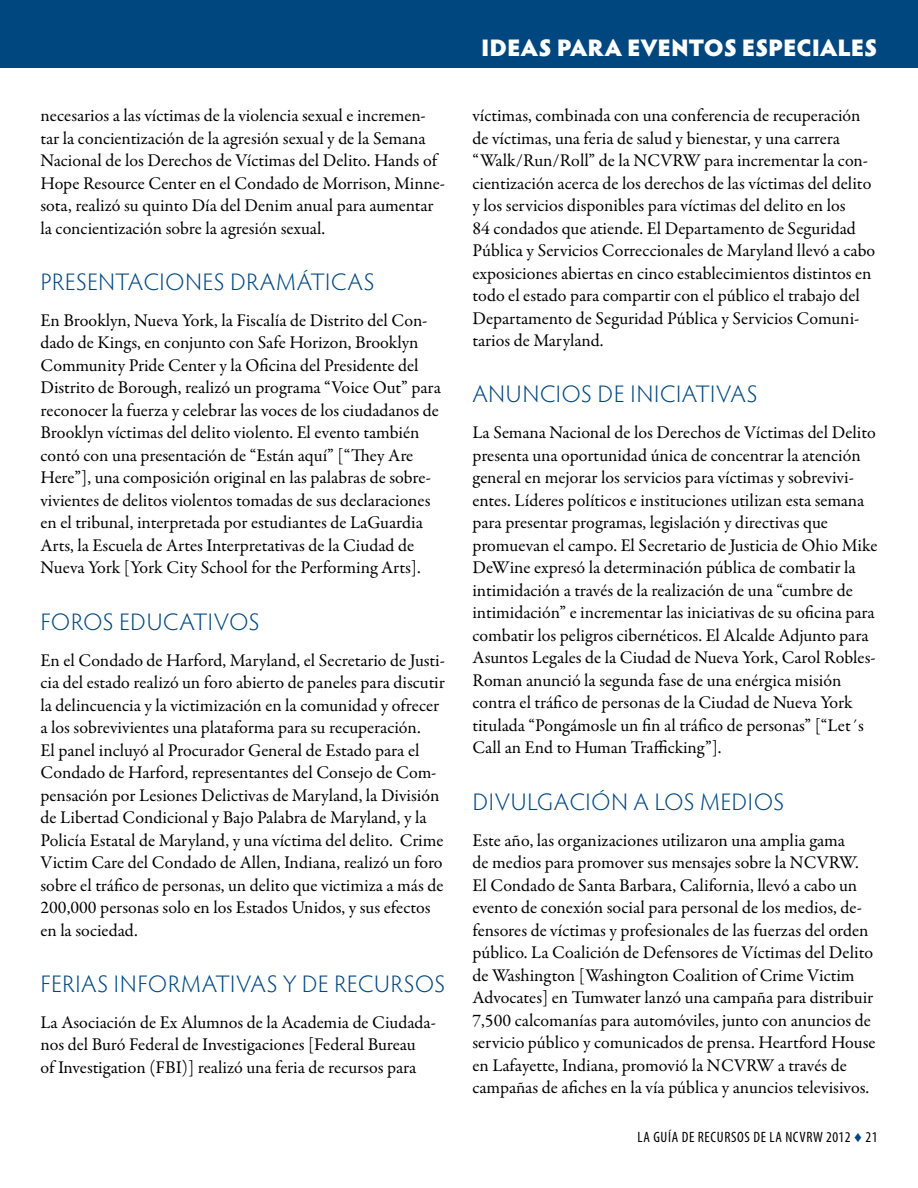
<style>
.page{position:relative;width:918px;height:1188px;background:#fff}
.page>*{position:absolute;margin:0;border:0;box-sizing:border-box;transform-origin:0 0}
.t1{font:300 24px "Hypatia Sans Pro";letter-spacing:.03em;color:#00467f}
.t2{font:900 24px "Hypatia Sans Pro";letter-spacing:-.01em;color:#fff}
.t3{font:18px/22.5px "Garamond Premr Pro";color:#000}
.t4{font:condensed 15px "Myriad Pro";letter-spacing:.045em;color:#000}
.s1{font-family:"Century";font-stretch:normal;color:#00467f}
</style>
<div class="page">
<div style="left:0;top:0;width:918px;height:68px;background:#00467f"></div>
<p class="t3" style="left:40px;top:105px;width:406px">necesarios a las víctimas de la violencia sexual e incremen&shy;tar la concientización de la agresión sexual y de la Semana Nacional de los Derechos de Víctimas del Delito. Hands of Hope Resource Center en el Condado de Morrison, Minne&shy;sota, realizó su quinto Día del Denim anual para aumentar la concientización sobre la agresión sexual.</p>
<h2 class="t1" style="left:41px;top:266px;width:335px">PRESENTACIONES DRAMÁTICAS</h2>
<p class="t3" style="left:40px;top:309px;width:402px">En Brooklyn, Nueva York, la Fiscalía de Distrito del Con&shy;dado de Kings, en conjunto con Safe Horizon, Brooklyn Community Pride Center y la Oficina del Presidente del Distrito de Borough, realizó un programa “Voice Out” para reconocer la fuerza y celebrar las voces de los ciudadanos de Brooklyn víctimas del delito violento. El evento también contó con una presentación de “Están aquí” [“They Are Here”], una composición original en las palabras de sobre&shy;vivientes de delitos violentos tomadas de sus declaraciones en el tribunal, interpretada por estudiantes de LaGuardia Arts, la Escuela de Artes Interpretativas de la Ciudad de Nueva York [York City School for the Performing Arts].</p>
<h2 class="t1" style="left:41px;top:606px;width:220px">FOROS EDUCATIVOS</h2>
<p class="t3" style="left:40px;top:649px;width:406px">En el Condado de Harford, Maryland, el Secretario de Justi&shy;cia del estado realizó un foro abierto de paneles para discutir la delincuencia y la victimización en la comunidad y ofrecer a los sobrevivientes una plataforma para su recuperación.<br>El panel incluyó al Procurador General de Estado para el Condado de Harford, representantes del Consejo de Com&shy;pensación por Lesiones Delictivas de Maryland, la División de Libertad Condicional y Bajo Palabra de Maryland, y la Policía Estatal de Maryland, y una víctima del delito. Crime Victim Care del Condado de Allen, Indiana, realizó un foro sobre el tráfico de personas, un delito que victimiza a más de 200,000 personas solo en los Estados Unidos, y sus efectos en la sociedad.</p>
<h2 class="t1" style="left:41px;top:968px;width:406px">FERIAS INFORMATIVAS Y DE RECURSOS</h2>
<p class="t3" style="left:40px;top:1011px;width:397px">La Asociación de Ex Alumnos de la Academia de Ciudada&shy;nos del Buró Federal de Investigaciones [Federal Bureau of Investigation (FBI)] realizó una feria de recursos para</p>
<h1 class="t2" style="left:481px;top:30px;width:398px">IDEAS PArA EVENTOS ESPECIALES</h1>
<p class="t3" style="left:472px;top:105px;width:404px">víctimas, combinada con una conferencia de recuperación de víctimas, una feria de salud y bienestar, y una carrera “Walk/Run/Roll” de la NCVRW para incrementar la con&shy;cientización acerca de los derechos de las víctimas del delito y los servicios disponibles para víctimas del delito en los<br>84 condados que atiende. El Departamento de Seguridad Pública y Servicios Correccionales de Maryland llevó a cabo exposiciones abiertas en cinco establecimientos distintos en todo el estado para compartir con el público el trabajo del Departamento de Seguridad Pública y Servicios Comuni&shy;tarios de Maryland.</p>
<h2 class="t1" style="left:473px;top:378px;width:286px">ANUNCIOS DE INICIATIVAS</h2>
<p class="t3" style="left:472px;top:422px;width:406px">La Semana Nacional de los Derechos de Víctimas del Delito presenta una oportunidad única de concentrar la atención general en mejorar los servicios para víctimas y sobrevivi&shy;entes. Líderes políticos e instituciones utilizan esta semana para presentar programas, legislación y directivas que promuevan el campo. El Secretario de Justicia de Ohio Mike DeWine expresó la determinación pública de combatir la intimidación a través de la realización de una “cumbre de intimidación” e incrementar las iniciativas de su oficina para combatir los peligros cibernéticos. El Alcalde Adjunto para Asuntos Legales de la Ciudad de Nueva York, Carol Robles-Roman anunció la segunda fase de una enérgica misión contra el tráfico de personas de la Ciudad de Nueva York titulada “Pongámosle un fin al tráfico de personas” [“Let´s Call an End to Human Trafficking”].</p>
<h2 class="t1" style="left:473px;top:786px;width:313px">DIVULGACIÓN A LOS MEDIOS</h2>
<p class="t3" style="left:472px;top:829px;width:405px">Este año, las organizaciones utilizaron una amplia gama<br>de medios para promover sus mensajes sobre la NCVRW.<br>El Condado de Santa Barbara, California, llevó a cabo un evento de conexión social para personal de los medios, de&shy;fensores de víctimas y profesionales de las fuerzas del orden público. La Coalición de Defensores de Víctimas del Delito de Washington [Washington Coalition of Crime Victim Advocates] en Tumwater lanzó una campaña para distribuir 7,500 calcomanías para automóviles, junto con anuncios de servicio público y comunicados de prensa. Heartford House en Lafayette, Indiana, promovió la NCVRW a través de campañas de afiches en la vía pública y anuncios televisivos.</p>
<p class="t4" style="left:638px;top:1128px;width:241px">LA GUÍA DE RECURSOS DE LA NCVRW 2012 <span class="s1">♦</span> 21</p>
</div>
